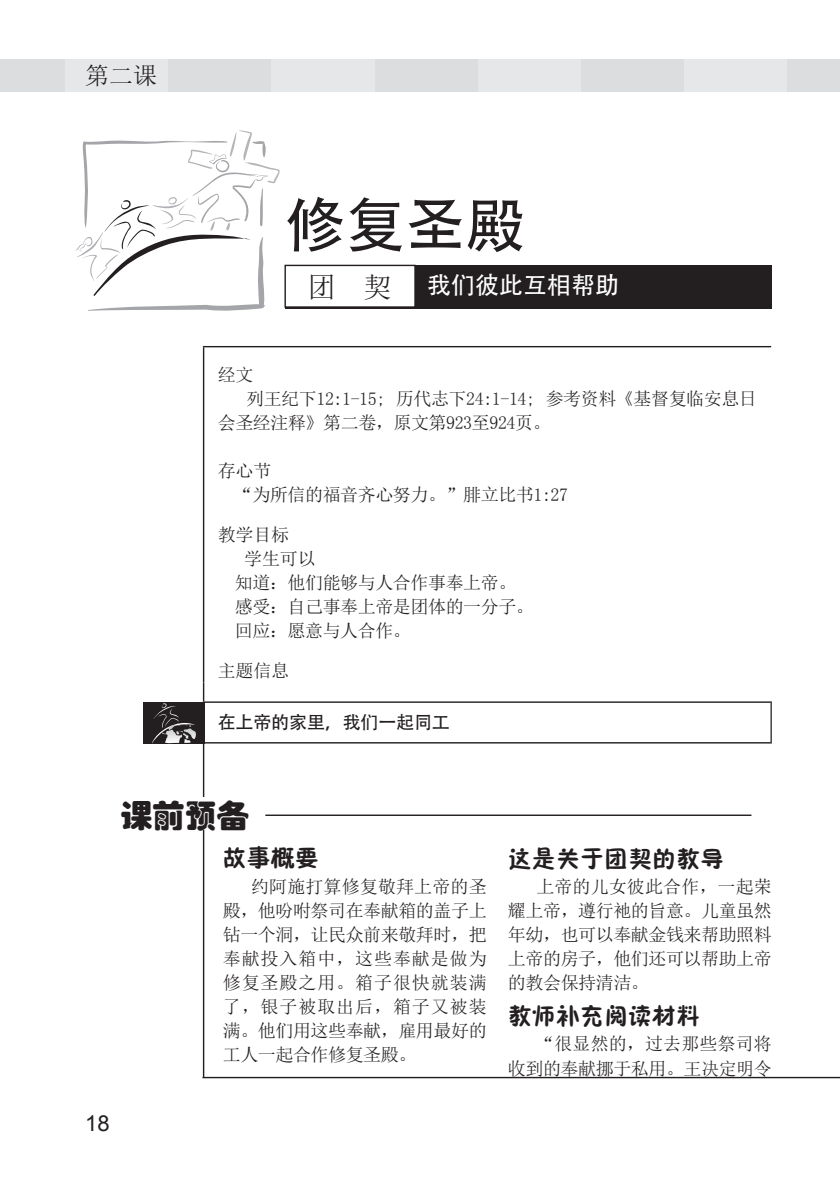
<style>
.page{position:relative;width:840px;height:1191px;background:#fff}
.page>*{position:absolute;margin:0;border:0;box-sizing:border-box;transform-origin:0 0}
.大標{font:60px "Adobe Heiti Std";color:#231f20}
.课堂环节{font:32px "FZHPJW GB1 0";color:#231f20}
.t1{font:28px "Sim Sun";color:#231f20}
.总结{font:24px "FZSEJW GB1 0";color:#231f20}
.t2{font:24px "Adobe Heiti Std";color:#fff}
.t3{font:24px "Sim Sun";color:#231f20}
.t4{font:22px "Arial";color:#231f20}
.內文空前字{font:18px/24px "Sim Sun";letter-spacing:-.025em;color:#231f20;text-align:justify}
.內文空前字縮左右{font:18px/24px "Sim Sun";letter-spacing:-.025em;color:#231f20}
.內文空前字縮右{font:18px "Sim Sun";letter-spacing:-.025em;color:#231f20}
.框內內文{font:18px "Sim Sun";letter-spacing:-.01em;color:#231f20}
.內文小字{font:18px "Adobe Heiti Std";letter-spacing:-.01em;color:#231f20}
</style>
<div class="page">
<div style="left:0;top:60px;width:66px;height:32px;background:#dcdddf"></div>
<div style="left:66px;top:60px;width:103px;height:32px;background:#e6e7e9"></div>
<div style="left:169px;top:60px;width:103px;height:32px;background:#dcdddf"></div>
<div style="left:272px;top:60px;width:103px;height:32px;background:#e6e7e9"></div>
<div style="left:375px;top:60px;width:103px;height:32px;background:#dcdddf"></div>
<div style="left:478px;top:60px;width:103px;height:32px;background:#e6e7e9"></div>
<div style="left:581px;top:60px;width:103px;height:32px;background:#dcdddf"></div>
<div style="left:684px;top:60px;width:103px;height:32px;background:#e6e7e9"></div>
<div style="left:787px;top:60px;width:52px;height:32px;background:#dcdddf"></div>
<svg style="left:75px;top:130px;width:204px;height:181px"></svg>
<div style="left:285px;top:265px;width:486px;height:43px;background:#231f20"></div>
<div style="left:285px;top:265px;width:130px;height:42px;background:#fff"></div>
<div style="left:284px;top:265px;width:131px;height:43px;border:1px solid #231f20"></div>
<hr style="left:203px;top:742px;width:568px;height:1px;background:#231f20">
<hr style="left:770px;top:703px;width:1px;height:39px;background:#373738">
<hr style="left:203px;top:346px;width:567px;height:1px;background:#231f20">
<hr style="left:203px;top:347px;width:1px;height:335px;background:#231f20">
<svg style="left:203px;top:682px;width:1px;height:19px"></svg>
<hr style="left:203px;top:701px;width:568px;height:2px;background:#231f20">
<hr style="left:203px;top:743px;width:1px;height:334px;background:#231f20">
<div style="left:143px;top:702px;width:61px;height:41px;background:#231f20"></div>
<svg style="left:152px;top:703px;width:44px;height:40px"></svg>
<div style="left:85px;top:797px;width:282px;height:32px;background:#fff"></div>
<hr style="left:265px;top:814px;width:486px;height:2px;background:#231f20">
<hr style="left:202px;top:1076px;width:637px;height:2px;background:#231f20">
<h3 class="t3" style="left:85px;top:64px;width:73px">第二课</h3>
<p class="大標" style="left:285px;top:189px;width:241px">修复圣殿</p>
<h3 class="t1" style="left:307px;top:272px;width:85px">团 契</h3>
<h3 class="t2" style="left:427px;top:271px;width:193px">我们彼此互相帮助</h3>
<p class="框內內文" style="left:218px;top:365px;width:37px">经文</p>
<p class="內文空前字縮左右" style="left:218px;top:386px;width:540px;text-indent:28px">列王纪下12:1-15; 历代志下24:1-14; 参考资料《基督复临安息日会圣经注释》第二卷，原文第923至924页。</p>
<p class="框內內文" style="left:218px;top:461px;width:55px">存心节</p>
<p class="內文空前字" style="left:235px;top:482px;width:335px">“为所信的福音齐心努力。”腓立比书1:27</p>
<p class="框內內文" style="left:218px;top:525px;width:73px">教学目标</p>
<p class="框內內文" style="left:244px;top:549px;width:73px">学生可以</p>
<p class="內文空前字縮右" style="left:235px;top:573px;width:283px">知道：他们能够与人合作事奉上帝。</p>
<p class="內文空前字縮右" style="left:235px;top:597px;width:300px">感受：自己事奉上帝是团体的一分子。</p>
<p class="內文空前字縮右" style="left:235px;top:621px;width:177px">回应：愿意与人合作。</p>
<p class="框內內文" style="left:218px;top:661px;width:73px">主题信息</p>
<p class="內文小字" style="left:218px;top:712px;width:233px">在上帝的家里，我们一起同工</p>
<p class="课堂环节" style="left:120px;top:795px;width:129px">课前预备</p>
<p class="总结" style="left:223px;top:844px;width:97px">故事概要</p>
<p class="內文空前字" style="left:223px;top:874px;width:265px;text-indent:28px">约阿施打算修复敬拜上帝的圣殿，他吩咐祭司在奉献箱的盖子上钻一个洞，让民众前来敬拜时，把奉献投入箱中，这些奉献是做为修复圣殿之用。箱子很快就装满了，银子被取出后，箱子又被装满。他们用这些奉献，雇用最好的工人一起合作修复圣殿。</p>
<p class="t4" style="left:85px;top:1109px;width:26px">18</p>
<p class="总结" style="left:507px;top:845px;width:217px">这是关于团契的教导</p>
<p class="內文空前字" style="left:507px;top:874px;width:265px;text-indent:28px">上帝的儿女彼此合作，一起荣耀上帝，遵行衪的旨意。儿童虽然年幼，也可以奉献金钱来帮助照料上帝的房子，他们还可以帮助上帝的教会保持清洁。</p>
<p class="总结" style="left:507px;top:1002px;width:193px">教师补充阅读材料</p>
<p class="內文空前字" style="left:507px;top:1032px;width:265px;text-align:right">“很显然的，过去那些祭司将<br>收到的奉献挪于私用。王决定明令</p>
</div>
